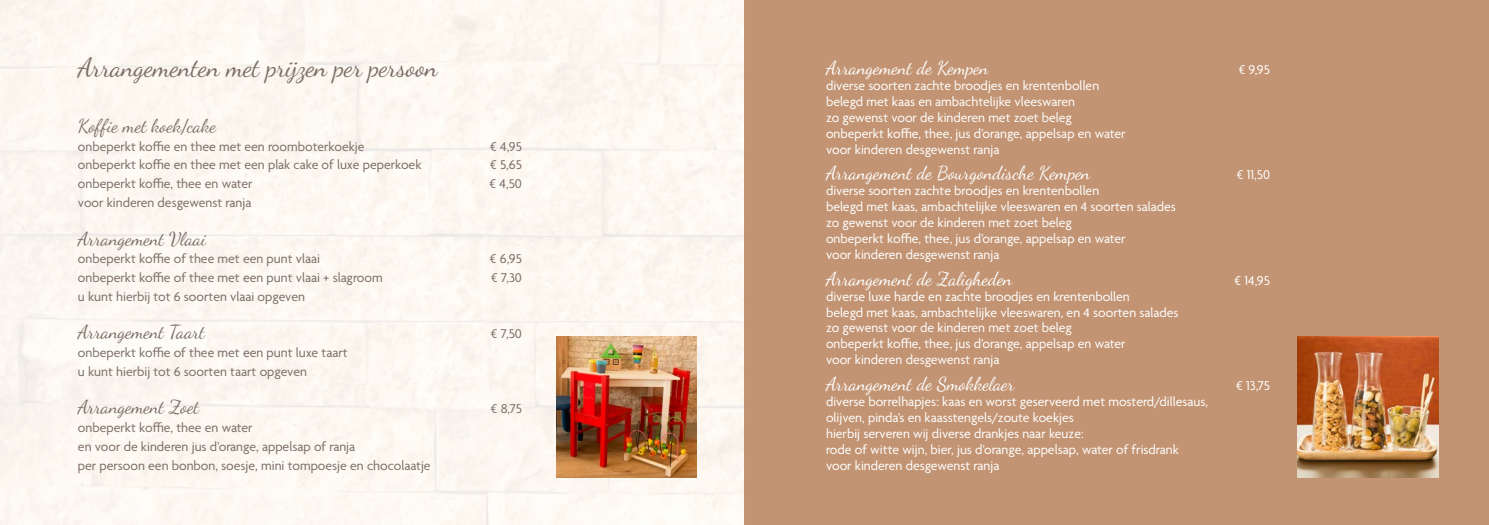
<style>
.page{position:relative;width:1489px;height:525px;background:#fff}
.page>*{position:absolute;margin:0;border:0;box-sizing:border-box;transform-origin:0 0}
.t1{font:26.25px "Dancing Script";color:#7b6e66}
.t2{font:18.75px "Dancing Script";color:#fff}
.t3{font:18.75px "Dancing Script";color:#7b6e66}
.t4{font:13.75px/15.9px "Agenda";color:#fff}
.t5{font:13.75px/18.8px "Agenda";color:#7b6e66}
</style>
<div class="page">
<div style="left:744px;top:0;width:744px;height:524px;background:#c29473"></div>
<div style="left:0;top:0;width:744px;height:524px;background:#fdf8f0"></div>
<img style="left:1297px;top:336px;width:141px;height:141px">
<img style="left:556px;top:336px;width:141px;height:141px">
<h1 class="t1" style="left:78px;top:51px;width:361px">Arrangementen met prijzen per persoon</h1>
<h2 class="t3" style="left:78px;top:115px;width:139px">Koffie met koek/cake</h2>
<p class="t5" style="left:78px;top:138px;width:288px">onbeperkt koffie en thee met een roomboterkoekje</p>
<p class="t5" style="left:490px;top:138px;width:33px">€ 4,95</p>
<p class="t5" style="left:78px;top:156px;width:345px">onbeperkt koffie en thee met een plak cake of luxe peperkoek</p>
<p class="t5" style="left:490px;top:156px;width:33px">€ 5,65</p>
<p class="t5" style="left:78px;top:175px;width:176px">onbeperkt koffie, thee en water</p>
<p class="t5" style="left:489px;top:175px;width:34px">€ 4,50</p>
<p class="t5" style="left:78px;top:194px;width:175px">voor kinderen desgewenst ranja</p>
<h2 class="t3" style="left:78px;top:227px;width:129px">Arrangement Vlaai</h2>
<p class="t5" style="left:78px;top:250px;width:243px">onbeperkt koffie of thee met een punt vlaai</p>
<p class="t5" style="left:490px;top:250px;width:34px">€ 6,95</p>
<p class="t5" style="left:78px;top:269px;width:306px">onbeperkt koffie of thee met een punt vlaai + slagroom</p>
<p class="t5" style="left:491px;top:269px;width:32px">€ 7,30</p>
<p class="t5" style="left:78px;top:288px;width:228px">u kunt hierbij tot 6 soorten vlaai opgeven</p>
<h2 class="t3" style="left:78px;top:321px;width:128px">Arrangement Taart</h2>
<p class="t5" style="left:491px;top:325px;width:33px">€ 7,50</p>
<p class="t5" style="left:78px;top:344px;width:271px">onbeperkt koffie of thee met een punt luxe taart u kunt hierbij tot 6 soorten taart opgeven</p>
<h2 class="t3" style="left:78px;top:396px;width:123px">Arrangement Zoet</h2>
<p class="t5" style="left:490px;top:400px;width:33px">€ 8,75</p>
<p class="t5" style="left:78px;top:419px;width:354px">onbeperkt koffie, thee en water<br>en voor de kinderen jus d’orange, appelsap of ranja<br>per persoon een bonbon, soesje, mini tompoesje en chocolaatje</p>
<h2 class="t2" style="left:826px;top:57px;width:164px">Arrangement de Kempen</h2>
<p class="t4" style="left:1238px;top:62px;width:33px">€ 9,95</p>
<p class="t4" style="left:826px;top:78px;width:301px">diverse soorten zachte broodjes en krentenbollen belegd met kaas en ambachtelijke vleeswaren<br>zo gewenst voor de kinderen met zoet beleg onbeperkt koffie, thee, jus d’orange, appelsap en water voor kinderen desgewenst ranja</p>
<h2 class="t2" style="left:826px;top:162px;width:266px">Arrangement de Bourgondische Kempen</h2>
<p class="t4" style="left:1236px;top:168px;width:35px">€ 11,50</p>
<p class="t4" style="left:826px;top:184px;width:351px">diverse soorten zachte broodjes en krentenbollen<br>belegd met kaas, ambachtelijke vleeswaren en 4 soorten salades zo gewenst voor de kinderen met zoet beleg<br>onbeperkt koffie, thee, jus d’orange, appelsap en water<br>voor kinderen desgewenst ranja</p>
<h2 class="t2" style="left:826px;top:267px;width:188px">Arrangement de Zaligheden</h2>
<p class="t4" style="left:1234px;top:273px;width:37px">€ 14,95</p>
<p class="t4" style="left:826px;top:289px;width:354px">diverse luxe harde en zachte broodjes en krentenbollen<br>belegd met kaas, ambachtelijke vleeswaren, en 4 soorten salades zo gewenst voor de kinderen met zoet beleg<br>onbeperkt koffie, thee, jus d’orange, appelsap en water<br>voor kinderen desgewenst ranja</p>
<h2 class="t2" style="left:826px;top:372px;width:190px">Arrangement de Smokkelaer</h2>
<p class="t4" style="left:1235px;top:378px;width:35px">€ 13,75</p>
<p class="t4" style="left:826px;top:394px;width:384px">diverse borrelhapjes: kaas en worst geserveerd met mosterd/dillesaus, olijven, pinda’s en kaasstengels/zoute koekjes<br>hierbij serveren wij diverse drankjes naar keuze:<br>rode of witte wijn, bier, jus d’orange, appelsap, water of frisdrank<br>voor kinderen desgewenst ranja</p>
</div>
